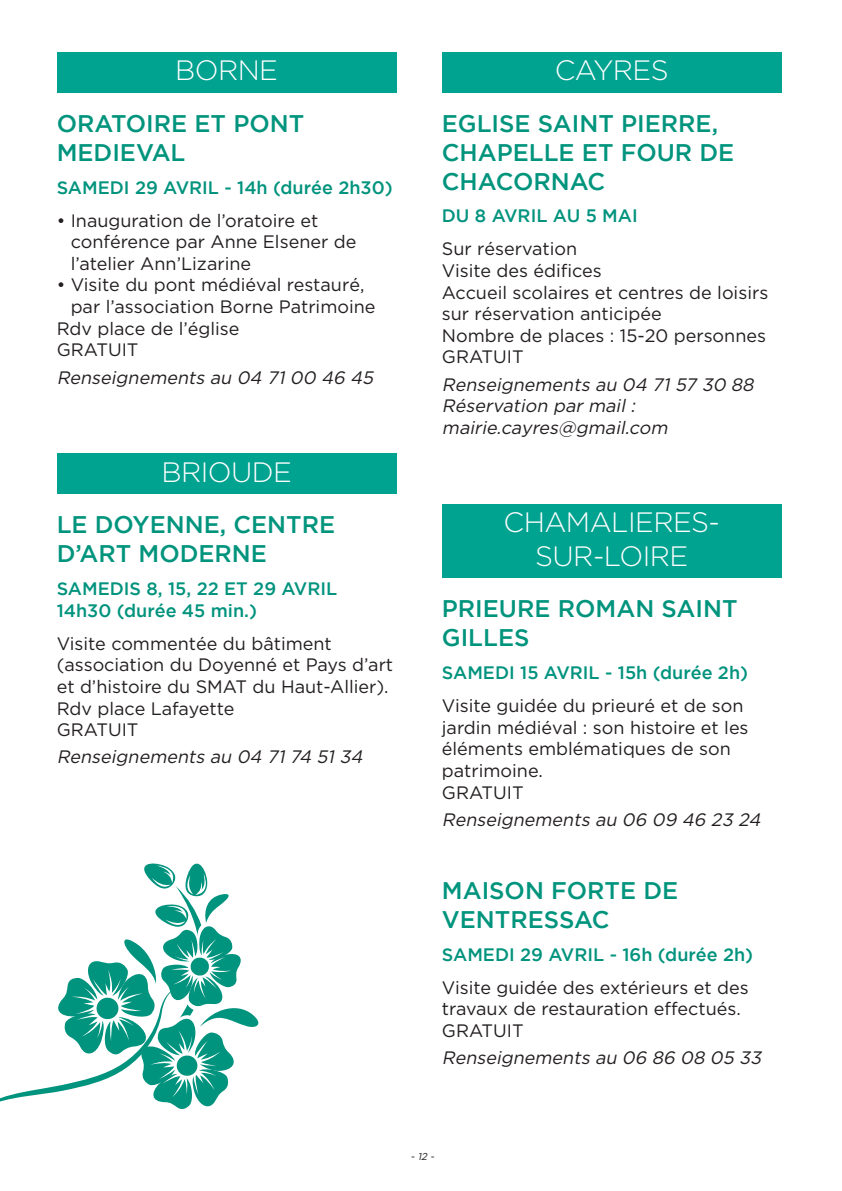
<style>
.page{position:relative;width:842px;height:1191px;background:#fff}
.page>*{position:absolute;margin:0;border:0;box-sizing:border-box;transform-origin:0 0}
.t1{font:300 28px/33.6px "Gotham";letter-spacing:-.02em;color:#fff;text-align:center}
.t2{font:500 24px/28.8px "Gotham";color:#00947d}
.t3{font:18px/21.6px "Gotham";color:#231f20}
.t4{font:italic 18px/21.6px "Gotham";color:#231f20}
.t5{font:500 18px/21.6px "Gotham";color:#00937d}
.t6{font:italic 10px "Gotham";color:#231f20}
</style>
<div class="page">
<svg style="left:0;top:863px;width:259px;height:247px"></svg>
<div style="left:57px;top:52px;width:339px;height:40px;background:#00a290"></div>
<div style="left:57px;top:453px;width:339px;height:40px;background:#00a290"></div>
<div style="left:442px;top:52px;width:340px;height:40px;background:#00a290"></div>
<div style="left:442px;top:504px;width:340px;height:40px;background:#00a290"></div>
<div style="left:442px;top:537px;width:340px;height:40px;background:#00a290"></div>
<h1 class="t1" style="left:175px;top:53px;width:104px">BORNE</h1>
<h2 class="t2" style="left:57px;top:108px;width:249px">ORATOIRE ET PONT<br>MEDIEVAL</h2>
<p class="t5" style="left:57px;top:176px;width:337px">SAMEDI 29 AVRIL - 14h (durée 2h30)</p>
<p class="t3" style="left:71px;top:209px;width:287px;text-indent:-14px">• Inauguration de l’oratoire et conférence par Anne Elsener de l’atelier Ann’Lizarine</p>
<p class="t3" style="left:57px;top:274px;width:309px">• Visite du pont médiéval restauré,</p>
<p class="t3" style="left:71px;top:295px;width:306px">par l’association Borne Patrimoine</p>
<p class="t3" style="left:57px;top:317px;width:184px">Rdv place de l’église</p>
<p class="t3" style="left:57px;top:339px;width:83px">GRATUIT</p>
<p class="t4" style="left:57px;top:366px;width:322px">Renseignements au 04 71 00 46 45</p>
<h1 class="t1" style="left:161px;top:455px;width:132px">BRIOUDE</h1>
<h2 class="t2" style="left:57px;top:510px;width:280px">LE DOYENNE, CENTRE<br>D’ART MODERNE</h2>
<p class="t5" style="left:57px;top:577px;width:282px">SAMEDIS 8, 15, 22 ET 29 AVRIL<br>14h30 (durée 45 min.)</p>
<p class="t3" style="left:57px;top:632px;width:338px">Visite commentée du bâtiment (association du Doyenné et Pays d’art et d’histoire du SMAT du Haut-Allier).<br>Rdv place Lafayette<br>GRATUIT</p>
<p class="t4" style="left:57px;top:746px;width:311px">Renseignements au 04 71 74 51 34</p>
<h1 class="t1" style="left:555px;top:53px;width:115px">CAYRES</h1>
<h2 class="t2" style="left:442px;top:108px;width:294px">EGLISE SAINT PIERRE,<br>CHAPELLE ET FOUR DE<br>CHACORNAC</h2>
<p class="t5" style="left:442px;top:205px;width:197px">DU 8 AVRIL AU 5 MAI</p>
<p class="t3" style="left:442px;top:238px;width:328px">Sur réservation<br>Visite des édifices<br>Accueil scolaires et centres de loisirs sur réservation anticipée<br>Nombre de places : 15-20 personnes<br>GRATUIT</p>
<p class="t4" style="left:442px;top:373px;width:317px">Renseignements au 04 71 57 30 88<br>Réservation par mail : mairie.cayres@gmail.com</p>
<h1 class="t1" style="left:504px;top:505px;width:218px">CHAMALIERES-<br>SUR-LOIRE</h1>
<h2 class="t2" style="left:442px;top:594px;width:297px">PRIEURE ROMAN SAINT<br>GILLES</h2>
<p class="t5" style="left:442px;top:661px;width:308px">SAMEDI 15 AVRIL - 15h (durée 2h)</p>
<p class="t3" style="left:442px;top:694px;width:308px">Visite guidée du prieuré et de son jardin médiéval : son histoire et les éléments emblématiques de son patrimoine.<br>GRATUIT</p>
<p class="t4" style="left:442px;top:808px;width:324px">Renseignements au 06 09 46 23 24</p>
<h2 class="t2" style="left:442px;top:875px;width:238px">MAISON FORTE DE<br>VENTRESSAC</h2>
<p class="t5" style="left:442px;top:943px;width:313px">SAMEDI 29 AVRIL - 16h (durée 2h)</p>
<p class="t3" style="left:442px;top:976px;width:308px">Visite guidée des extérieurs et des travaux de restauration effectués.<br>GRATUIT</p>
<p class="t4" style="left:442px;top:1046px;width:325px">Renseignements au 06 86 08 05 33</p>
<p class="t6" style="left:411px;top:1150px;width:27px">- 12 -</p>
</div>
